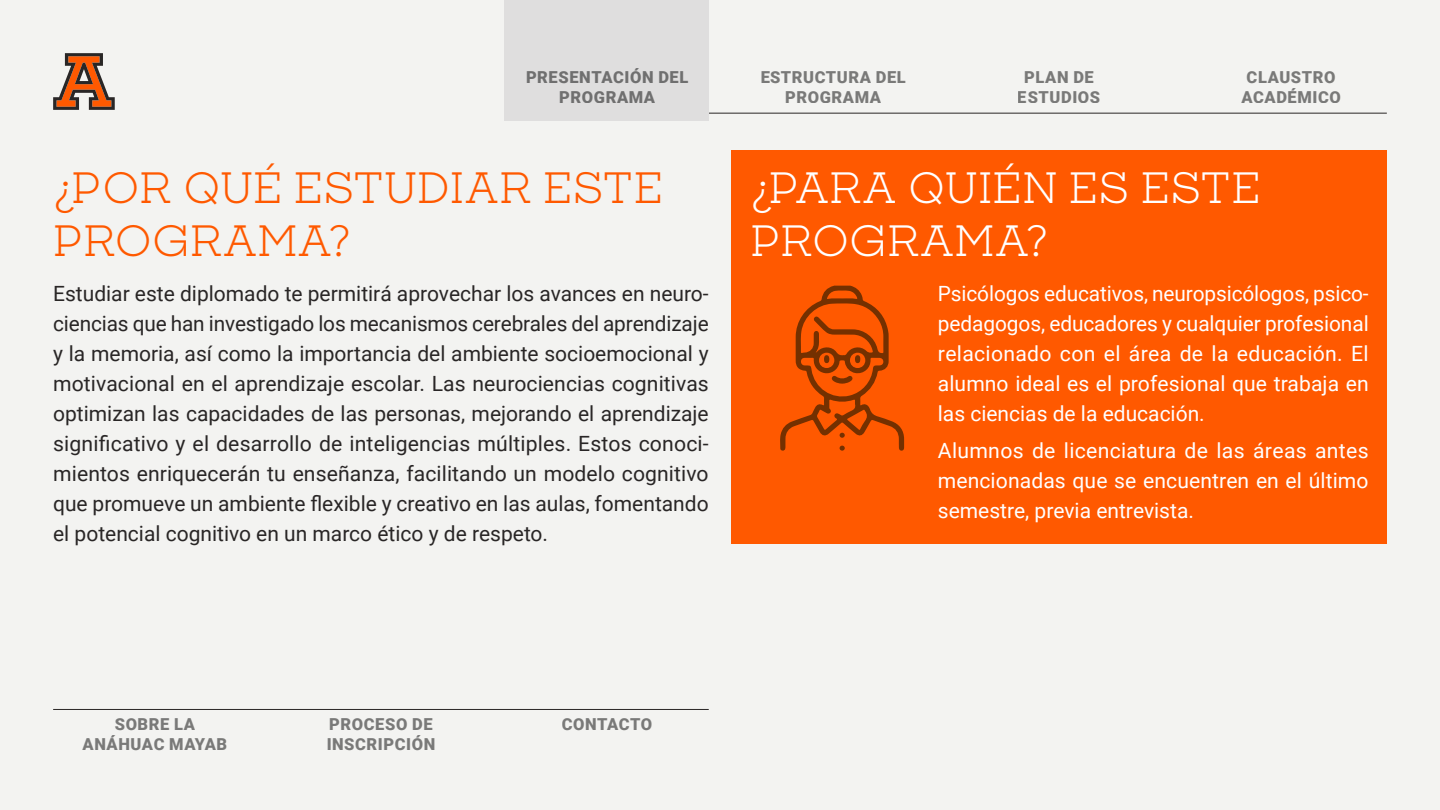
<style>
.page{position:relative;width:1440px;height:810px;background:#f3f3f1}
.page>*{position:absolute;margin:0;border:0;box-sizing:border-box;transform-origin:0 0}
.t1{font:42px/52.5px "Sharp Slab";letter-spacing:-.01em;color:#ff5900}
.t2{font:42px/52.5px "Sharp Slab";letter-spacing:-.01em;color:#fff}
.t3{font:21px/30px "Roboto";color:#292626;text-align:justify}
.t4{font:21px/30px "Roboto";color:#fff;text-align:justify}
.t5{font:900 16.5px/19.8px "Roboto";letter-spacing:.035em;color:#000;text-align:center}
</style>
<div class="page">
<hr style="left:506px;top:113px;width:881px;height:1px;background:#292626">
<hr style="left:53px;top:709px;width:656px;height:1px;background:#292626">
<div style="left:731px;top:150px;width:656px;height:393px;background:#ff5900"></div>
<div style="left:504px;top:0;width:205px;height:121px;background:#dfdede"></div>
<svg style="left:780px;top:286px;width:124px;height:165px"></svg>
<svg style="left:53px;top:53px;width:62px;height:57px"></svg>
<p class="t5" style="left:526px;top:66px;width:164px">PRESENTACIÓN DEL<br>PROGRAMA</p>
<h1 class="t1" style="left:53px;top:161px;width:612px">¿POR QUÉ ESTUDIAR ESTE<br>PROGRAMA?</h1>
<p class="t3" style="left:53px;top:277px;width:657px">Estudiar este diplomado te permitirá aprovechar los avances en neuro&shy;ciencias que han investigado los mecanismos cerebrales del aprendizaje y la memoria, así como la importancia del ambiente socioemocional y motivacional en el aprendizaje escolar. Las neurociencias cognitivas optimizan las capacidades de las personas, mejorando el aprendizaje significativo y el desarrollo de inteligencias múltiples. Estos conoci&shy;mientos enriquecerán tu enseñanza, facilitando un modelo cognitivo que promueve un ambiente flexible y creativo en las aulas, fomentando el potencial cognitivo en un marco ético y de respeto.</p>
<p class="t5" style="left:760px;top:66px;width:147px">ESTRUCTURA DEL<br>PROGRAMA</p>
<p class="t5" style="left:1018px;top:66px;width:84px">PLAN DE<br>ESTUDIOS</p>
<p class="t5" style="left:1241px;top:66px;width:101px">CLAUSTRO<br>ACADÉMICO</p>
<h1 class="t2" style="left:750px;top:161px;width:512px">¿PARA QUIÉN ES ESTE<br>PROGRAMA?</h1>
<p class="t4" style="left:938px;top:277px;width:432px">Psicólogos educativos, neuropsicólogos, psico&shy;pedagogos, educadores y cualquier profesional relacionado con el área de la educación. El alumno ideal es el profesional que trabaja en las ciencias de la educación.</p>
<p class="t4" style="left:938px;top:435px;width:432px">Alumnos de licenciatura de las áreas antes mencionadas que se encuentren en el último semestre, previa entrevista.</p>
<p class="t5" style="left:83px;top:714px;width:146px">SOBRE LA<br>ANÁHUAC MAYAB</p>
<p class="t5" style="left:327px;top:714px;width:110px;text-align:left">PROCESO DE<br>INSCRIPCIÓN</p>
<p class="t5" style="left:562px;top:714px;width:92px">CONTACTO</p>
</div>
